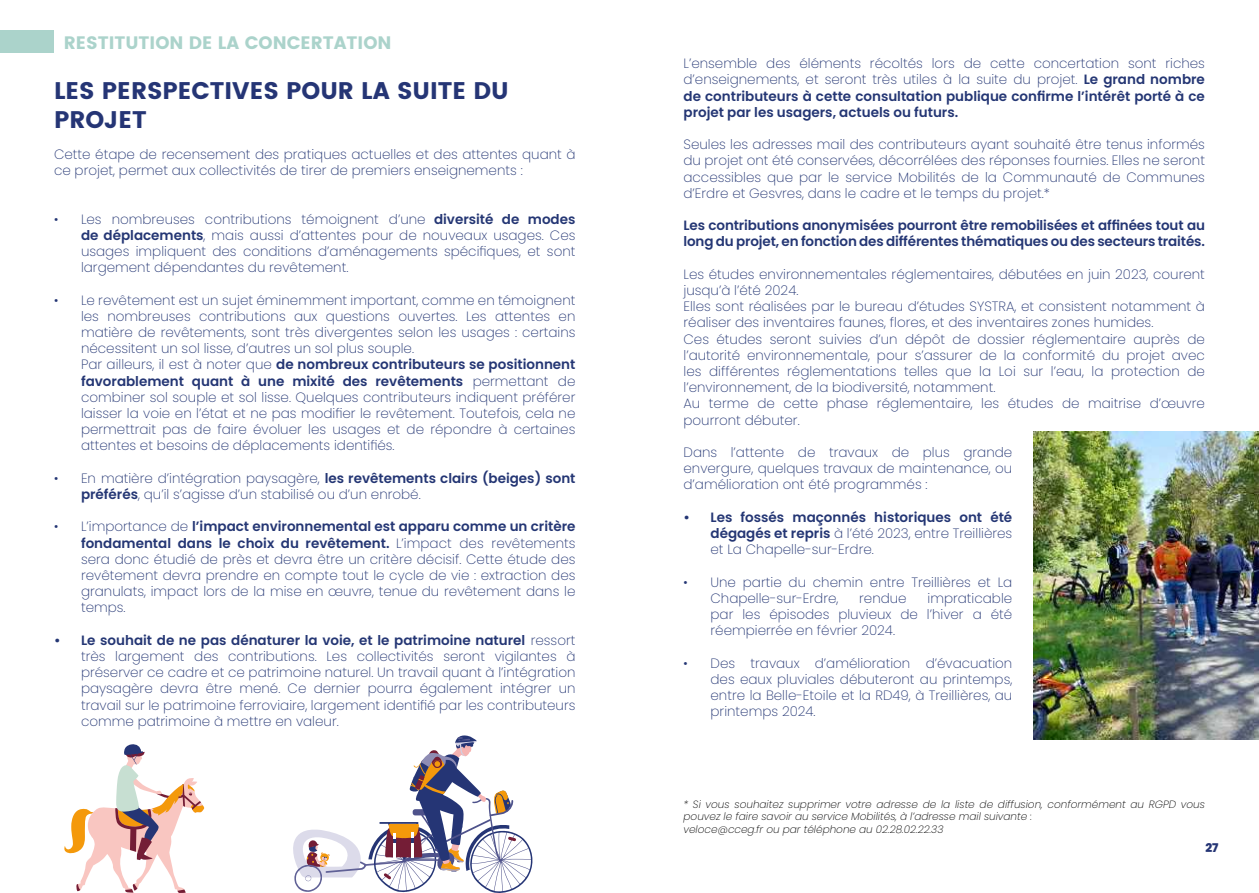
<style>
.page{position:relative;width:1259px;height:893px;background:#fff}
.page>*{position:absolute;margin:0;border:0;box-sizing:border-box;transform-origin:0 0}
.t1{font:24px/28.8px "Poppins";color:#253575}
.t2{font:18px "Poppins";color:#abd3cb}
.t3{font:200 13.5px/16.2px "Poppins";color:#243674;text-align:justify}
.t4{font:600 13.5px/16.2px "Poppins";letter-spacing:-.01em;color:#243674;text-align:justify}
.t5{font:800 12px "Poppins";color:#253575}
.t6{font:italic 200 10.5px/12.6px "Poppins";color:#000}
.s1{font-weight:600}
.s2{font-weight:200}
</style>
<div class="page">
<div style="left:0;top:31px;width:54px;height:22px;background:#abd3cb"></div>
<svg style="left:293px;top:735px;width:240px;height:158px"></svg>
<svg style="left:64px;top:744px;width:141px;height:149px"></svg>
<img style="left:1033px;top:432px;width:226px;height:308px">
<h2 class="t2" style="left:64px;top:32px;width:329px">RESTITUTION DE LA CONCERTATION</h2>
<h1 class="t1" style="left:54px;top:76px;width:456px">LES PERSPECTIVES POUR LA SUITE DU<br>PROJET</h1>
<p class="t3" style="left:54px;top:146px;width:523px">Cette étape de recensement des pratiques actuelles et des attentes quant à ce projet, permet aux collectivités de tirer de premiers enseignements :</p>
<p class="t3" style="left:81px;top:211px;width:496px;text-indent:-27px">• Les nombreuses contributions témoignent d’une <span class="s1">diversité de modes de déplacements</span>, mais aussi d’attentes pour de nouveaux usages. Ces usages impliquent des conditions d’aménagements spécifiques, et sont largement dépendantes du revêtement.</p>
<p class="t3" style="left:81px;top:292px;width:496px;text-indent:-27px">• Le revêtement est un sujet éminemment important, comme en témoignent les nombreuses contributions aux questions ouvertes. Les attentes en matière de revêtements, sont très divergentes selon les usages : certains nécessitent un sol lisse, d’autres un sol plus souple.</p>
<p class="t3" style="left:81px;top:357px;width:496px;text-indent:-27px">• Par ailleurs, il est à noter que <span class="s1">de nombreux contributeurs se positionnent favorablement quant à une mixité des revêtements</span> permettant de combiner sol souple et sol lisse. Quelques contributeurs indiquent préférer laisser la voie en l’état et ne pas modifier le revêtement. Toutefois, cela ne permettrait pas de faire évoluer les usages et de répondre à certaines attentes et besoins de déplacements identifiés.</p>
<p class="t3" style="left:81px;top:470px;width:496px;text-indent:-27px">• En matière d’intégration paysagère, <span class="s1">les revêtements clairs (beiges) sont préférés</span>, qu’il s’agisse d’un stabilisé ou d’un enrobé.</p>
<p class="t3" style="left:81px;top:519px;width:496px;text-indent:-27px">• L’importance de <span class="s1">l’impact environnemental est apparu comme un critère fondamental dans le choix du revêtement.</span> L’impact des revêtements sera donc étudié de près et devra être un critère décisif. Cette étude des revêtement devra prendre en compte tout le cycle de vie : extraction des granulats, impact lors de la mise en œuvre, tenue du revêtement dans le temps.</p>
<p class="t3" style="left:81px;top:632px;width:496px;text-indent:-27px"><span class="s1">• Le souhait de ne pas dénaturer la voie, et le patrimoine naturel</span> ressort très largement des contributions. Les collectivités seront vigilantes à préserver ce cadre et ce patrimoine naturel. Un travail quant à l’intégration paysagère devra être mené. Ce dernier pourra également intégrer un travail sur le patrimoine ferroviaire, largement identifié par les contributeurs comme patrimoine à mettre en valeur.</p>
<p class="t4" style="left:683px;top:55px;width:523px"><span class="s2">L’ensemble des éléments récoltés lors de cette concertation sont riches d’enseignements, et seront très utiles à la suite du projet.</span> Le grand nombre de contributeurs à cette consultation publique confirme l’intérêt porté à ce projet par les usagers, actuels ou futurs.</p>
<p class="t3" style="left:683px;top:136px;width:523px">Seules les adresses mail des contributeurs ayant souhaité être tenus informés du projet ont été conservées, décorrélées des réponses fournies. Elles ne seront accessibles que par le service Mobilités de la Communauté de Communes d’Erdre et Gesvres, dans le cadre et le temps du projet.*</p>
<p class="t4" style="left:683px;top:217px;width:523px">Les contributions anonymisées pourront être remobilisées et affinées tout au long du projet, en fonction des différentes thématiques ou des secteurs traités.</p>
<p class="t3" style="left:683px;top:266px;width:523px;text-align:left">Les études environnementales réglementaires, débutées en juin 2023, courent jusqu’à l’été 2024.<br>Elles sont réalisées par le bureau d’études SYSTRA, et consistent notamment à réaliser des inventaires faunes, flores, et des inventaires zones humides.<br>Ces études seront suivies d’un dépôt de dossier réglementaire auprès de l’autorité environnementale, pour s’assurer de la conformité du projet avec les différentes réglementations telles que la Loi sur l’eau, la protection de l’environnement, de la biodiversité, notamment.<br>Au terme de cette phase réglementaire, les études de maitrise d’œuvre pourront débuter.</p>
<p class="t3" style="left:683px;top:444px;width:330px">Dans l’attente de travaux de plus grande envergure, quelques travaux de maintenance, ou d’amélioration ont été programmés :</p>
<p class="t4" style="left:710px;top:509px;width:303px;text-indent:-27px">• Les fossés maçonnés historiques ont été dégagés et repris <span class="s2">à l’été 2023, entre Treillières et La Chapelle-sur-Erdre.</span></p>
<p class="t3" style="left:710px;top:574px;width:303px;text-indent:-27px">• Une partie du chemin entre Treillières et La<br>Chapelle-sur-Erdre,</p>
<p class="t3" style="left:710px;top:590px;width:303px;text-indent:217px">impraticable par les épisodes pluvieux de l’hiver a été réempierrée en février 2024.</p>
<p class="t3" style="left:710px;top:655px;width:303px;text-indent:-27px">• Des travaux d’amélioration d’évacuation des eaux pluviales débuteront au printemps, entre la Belle-Etoile et la RD49, à Treillières, au printemps 2024.</p>
<p class="t3" style="left:859px;top:590px;width:49px">rendue</p>
<p class="t6" style="left:683px;top:798px;width:523px">* Si vous souhaitez supprimer votre adresse de la liste de diffusion, conformément au RGPD vous pouvez le faire savoir au service Mobilités, à l’adresse mail suivante :<br>veloce@cceg.fr ou par téléphone au 02.28.02.22.33</p>
<p class="t5" style="left:1205px;top:840px;width:15px">27</p>
</div>
